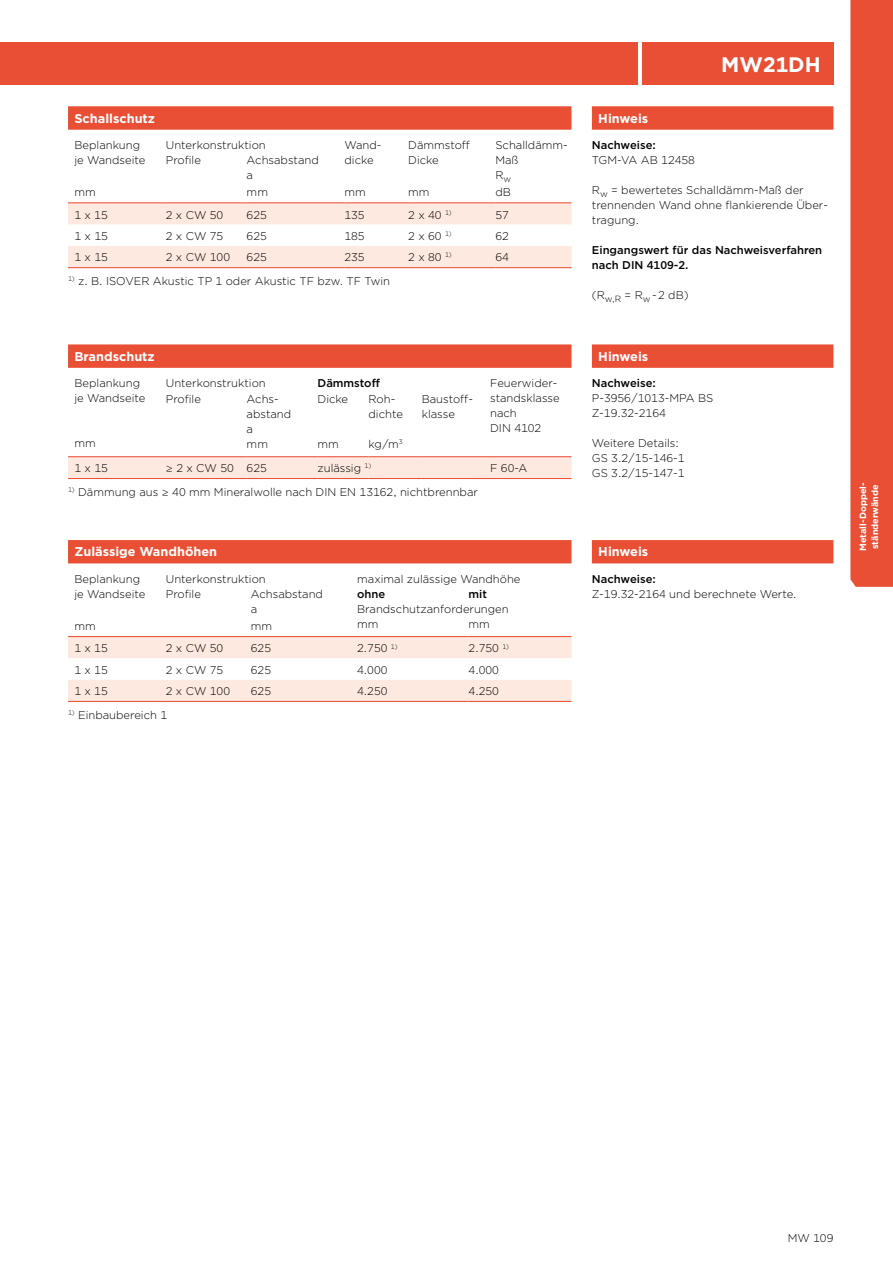
<style>
.page{position:relative;width:893px;height:1263px;background:#fff}
.page>*{position:absolute;margin:0;border:0;box-sizing:border-box;transform-origin:0 0}
.t1{font:700 21px "Gotham";color:#fff}
.t2{font:700 12.75px "Gotham";color:#fff}
.t3{font:300 11.25px/15px "Gotham";color:#000}
.t4{font:500 11.25px/15px "Gotham";color:#000}
.t5{font:700 9px/12px "Gotham";color:#fff}
.s1{font-family:"Myriad Pro";font-size:12px}
</style>
<div class="page">
<div style="left:642px;top:43px;width:191px;height:42px;background:#e94f35"></div>
<div style="left:0;top:43px;width:638px;height:42px;background:#e94f35"></div>
<div style="left:850px;top:0;width:43px;height:587px;background:#e94f35"></div>
<div style="left:592px;top:106px;width:241px;height:24px;background:#e94f35"></div>
<svg style="left:68px;top:203px;width:503px;height:64px"></svg>
<hr style="left:68px;top:267px;width:98px;height:1px;background:#e94f35">
<hr style="left:166px;top:267px;width:81px;height:1px;background:#e94f35">
<hr style="left:247px;top:267px;width:97px;height:1px;background:#e94f35">
<hr style="left:344px;top:267px;width:64px;height:1px;background:#e94f35">
<hr style="left:408px;top:267px;width:87px;height:1px;background:#e94f35">
<hr style="left:495px;top:267px;width:76px;height:1px;background:#e94f35">
<hr style="left:68px;top:202px;width:98px;height:1px;background:#e94f35">
<hr style="left:166px;top:202px;width:81px;height:1px;background:#e94f35">
<hr style="left:247px;top:202px;width:97px;height:1px;background:#e94f35">
<hr style="left:344px;top:202px;width:64px;height:1px;background:#e94f35">
<hr style="left:408px;top:202px;width:87px;height:1px;background:#e94f35">
<hr style="left:495px;top:202px;width:76px;height:1px;background:#e94f35">
<div style="left:68px;top:106px;width:503px;height:24px;background:#e94f35"></div>
<div style="left:592px;top:344px;width:241px;height:24px;background:#e94f35"></div>
<div style="left:68px;top:457px;width:503px;height:21px;background:#fde9df"></div>
<hr style="left:68px;top:456px;width:98px;height:1px;background:#e94f35">
<hr style="left:490px;top:456px;width:81px;height:1px;background:#e94f35">
<hr style="left:68px;top:478px;width:98px;height:1px;background:#e94f35">
<hr style="left:166px;top:478px;width:81px;height:1px;background:#e94f35">
<hr style="left:247px;top:478px;width:71px;height:1px;background:#e94f35">
<hr style="left:318px;top:478px;width:51px;height:1px;background:#e94f35">
<hr style="left:369px;top:478px;width:53px;height:1px;background:#e94f35">
<hr style="left:422px;top:478px;width:68px;height:1px;background:#e94f35">
<hr style="left:490px;top:478px;width:81px;height:1px;background:#e94f35">
<hr style="left:166px;top:456px;width:81px;height:1px;background:#e94f35">
<hr style="left:247px;top:456px;width:71px;height:1px;background:#e94f35">
<hr style="left:318px;top:456px;width:51px;height:1px;background:#e94f35">
<hr style="left:369px;top:456px;width:53px;height:1px;background:#e94f35">
<hr style="left:422px;top:456px;width:68px;height:1px;background:#e94f35">
<div style="left:68px;top:344px;width:503px;height:24px;background:#e94f35"></div>
<div style="left:592px;top:540px;width:241px;height:23px;background:#e94f35"></div>
<svg style="left:68px;top:637px;width:503px;height:64px"></svg>
<hr style="left:357px;top:636px;width:112px;height:1px;background:#e94f35">
<hr style="left:469px;top:636px;width:102px;height:1px;background:#e94f35">
<hr style="left:68px;top:701px;width:98px;height:1px;background:#e94f35">
<hr style="left:166px;top:701px;width:85px;height:1px;background:#e94f35">
<hr style="left:251px;top:701px;width:106px;height:1px;background:#e94f35">
<hr style="left:357px;top:701px;width:112px;height:1px;background:#e94f35">
<hr style="left:469px;top:701px;width:102px;height:1px;background:#e94f35">
<hr style="left:68px;top:636px;width:98px;height:1px;background:#e94f35">
<hr style="left:166px;top:636px;width:85px;height:1px;background:#e94f35">
<hr style="left:251px;top:636px;width:106px;height:1px;background:#e94f35">
<div style="left:68px;top:540px;width:503px;height:23px;background:#e94f35"></div>
<h1 class="t1" style="left:721px;top:51px;width:101px">MW21DH</h1>
<p class="t2" style="left:74px;top:110px;width:82px">Schallschutz</p>
<p class="t2" style="left:598px;top:110px;width:52px">Hinweis</p>
<p class="t3" style="left:74px;top:138px;width:67px">Beplankung</p>
<p class="t3" style="left:166px;top:138px;width:101px">Unterkonstruktion</p>
<p class="t3" style="left:344px;top:138px;width:38px">Wand-</p>
<p class="t3" style="left:408px;top:138px;width:63px">Dämmstoff</p>
<p class="t3" style="left:495px;top:138px;width:74px">Schalldämm-</p>
<p class="t3" style="left:74px;top:152px;width:72px">je Wandseite</p>
<p class="t3" style="left:166px;top:152px;width:37px">Profile</p>
<p class="t3" style="left:247px;top:152px;width:74px">Achsabstand</p>
<p class="t3" style="left:344px;top:152px;width:31px">dicke</p>
<p class="t3" style="left:408px;top:152px;width:32px">Dicke</p>
<p class="t3" style="left:495px;top:152px;width:25px">Maß</p>
<p class="t3" style="left:247px;top:167px;width:8px">a</p>
<p class="t3" style="left:495px;top:167px;width:17px">R<sub>w</sub></p>
<p class="t3" style="left:74px;top:184px;width:23px">mm</p>
<p class="t3" style="left:247px;top:184px;width:23px">mm</p>
<p class="t3" style="left:344px;top:184px;width:23px">mm</p>
<p class="t3" style="left:408px;top:184px;width:23px">mm</p>
<p class="t3" style="left:495px;top:184px;width:17px">dB</p>
<p class="t3" style="left:74px;top:207px;width:35px">1 x 15</p>
<p class="t3" style="left:166px;top:207px;width:59px">2 x CW 50</p>
<p class="t3" style="left:247px;top:207px;width:22px">625</p>
<p class="t3" style="left:344px;top:207px;width:22px">135</p>
<p class="t3" style="left:408px;top:207px;width:45px">2 x 40 <sup>1)</sup></p>
<p class="t3" style="left:495px;top:207px;width:15px">57</p>
<p class="t3" style="left:74px;top:228px;width:35px">1 x 15</p>
<p class="t3" style="left:166px;top:228px;width:59px">2 x CW 75</p>
<p class="t3" style="left:247px;top:228px;width:22px">625</p>
<p class="t3" style="left:344px;top:228px;width:22px">185</p>
<p class="t3" style="left:408px;top:228px;width:45px">2 x 60 <sup>1)</sup></p>
<p class="t3" style="left:495px;top:228px;width:15px">62</p>
<p class="t3" style="left:74px;top:249px;width:35px">1 x 15</p>
<p class="t3" style="left:166px;top:249px;width:66px">2 x CW 100</p>
<p class="t3" style="left:247px;top:249px;width:22px">625</p>
<p class="t3" style="left:344px;top:249px;width:22px">235</p>
<p class="t3" style="left:408px;top:249px;width:45px">2 x 80 <sup>1)</sup></p>
<p class="t3" style="left:495px;top:249px;width:15px">64</p>
<p class="t3" style="left:68px;top:273px;width:324px"><sup>1)</sup> z. B. ISOVER Akustic TP 1 oder Akustic TF bzw. TF Twin</p>
<p class="t4" style="left:592px;top:138px;width:65px">Nachweise:</p>
<p class="t3" style="left:592px;top:153px;width:105px">TGM-VA AB 12458</p>
<p class="t3" style="left:592px;top:183px;width:238px">R<sub>w</sub> = bewertetes Schalldämm-Maß der trennenden Wand ohne flankierende Über&shy;tragung.</p>
<p class="t4" style="left:592px;top:243px;width:232px">Eingangswert für das Nachweisverfahren nach DIN 4109-2.</p>
<p class="t3" style="left:592px;top:288px;width:98px">(R<sub>w,R</sub> = R<sub>w</sub> - 2 dB)</p>
<p class="t2" style="left:74px;top:348px;width:82px">Brandschutz</p>
<p class="t2" style="left:598px;top:348px;width:52px">Hinweis</p>
<p class="t3" style="left:74px;top:376px;width:72px">Beplankung je Wandseite</p>
<p class="t3" style="left:74px;top:436px;width:23px">mm</p>
<p class="t3" style="left:166px;top:376px;width:101px">Unterkonstruktion</p>
<p class="t4" style="left:318px;top:376px;width:64px">Dämmstoff</p>
<p class="t3" style="left:490px;top:376px;width:71px">Feuerwider&shy;standsklasse nach<br>DIN 4102</p>
<p class="t4" style="left:592px;top:376px;width:65px">Nachweise:</p>
<p class="t3" style="left:592px;top:391px;width:123px">P-3956/1013-MPA BS<br>Z-19.32-2164</p>
<p class="t3" style="left:592px;top:436px;width:94px">Weitere Details:<br>GS 3.2/15-146-1<br>GS 3.2/15-147-1</p>
<p class="t3" style="left:166px;top:391px;width:37px">Profile</p>
<p class="t3" style="left:247px;top:391px;width:46px">Achs&shy;abstand a<br>mm</p>
<p class="t3" style="left:318px;top:391px;width:32px">Dicke</p>
<p class="t3" style="left:369px;top:391px;width:36px">Roh&shy;dichte</p>
<p class="t3" style="left:369px;top:436px;width:36px">kg/m<sup>3</sup></p>
<p class="t3" style="left:422px;top:391px;width:53px">Baustoff&shy;klasse</p>
<p class="t3" style="left:318px;top:436px;width:23px">mm</p>
<p class="t3" style="left:74px;top:460px;width:35px">1 x 15</p>
<p class="t3" style="left:166px;top:460px;width:103px"><span class="s1">≥</span> 2 x CW 50 625</p>
<p class="t3" style="left:318px;top:460px;width:55px">zulässig <sup>1)</sup></p>
<p class="t3" style="left:490px;top:460px;width:39px">F 60-A</p>
<p class="t3" style="left:68px;top:484px;width:411px"><sup>1)</sup> Dämmung aus <span class="s1">≥</span> 40 mm Mineralwolle nach DIN EN 13162, nichtbrennbar</p>
<p class="t2" style="left:74px;top:543px;width:144px">Zulässige Wandhöhen</p>
<p class="t2" style="left:598px;top:543px;width:52px">Hinweis</p>
<p class="t3" style="left:74px;top:571px;width:67px">Beplankung</p>
<p class="t3" style="left:166px;top:571px;width:101px">Unterkonstruktion</p>
<p class="t3" style="left:357px;top:571px;width:165px">maximal zulässige Wandhöhe</p>
<p class="t3" style="left:74px;top:586px;width:72px">je Wandseite</p>
<p class="t3" style="left:166px;top:586px;width:37px">Profile</p>
<p class="t3" style="left:251px;top:586px;width:74px">Achsabstand</p>
<p class="t4" style="left:357px;top:586px;width:30px">ohne</p>
<p class="t4" style="left:469px;top:586px;width:20px">mit</p>
<p class="t3" style="left:251px;top:601px;width:8px">a</p>
<p class="t3" style="left:357px;top:601px;width:153px">Brandschutzanforderungen</p>
<p class="t3" style="left:74px;top:618px;width:23px">mm</p>
<p class="t3" style="left:251px;top:618px;width:23px">mm</p>
<p class="t3" style="left:357px;top:616px;width:23px">mm</p>
<p class="t3" style="left:469px;top:616px;width:23px">mm</p>
<p class="t3" style="left:74px;top:640px;width:35px">1 x 15</p>
<p class="t3" style="left:166px;top:640px;width:59px">2 x CW 50</p>
<p class="t3" style="left:251px;top:640px;width:22px">625</p>
<p class="t3" style="left:357px;top:640px;width:42px">2.750 <sup>1)</sup></p>
<p class="t3" style="left:469px;top:640px;width:42px">2.750 <sup>1)</sup></p>
<p class="t3" style="left:74px;top:662px;width:35px">1 x 15</p>
<p class="t3" style="left:166px;top:662px;width:59px">2 x CW 75</p>
<p class="t3" style="left:251px;top:662px;width:22px">625</p>
<p class="t3" style="left:357px;top:662px;width:32px">4.000</p>
<p class="t3" style="left:469px;top:662px;width:32px">4.000</p>
<p class="t3" style="left:74px;top:683px;width:35px">1 x 15</p>
<p class="t3" style="left:166px;top:683px;width:66px">2 x CW 100</p>
<p class="t3" style="left:251px;top:683px;width:22px">625</p>
<p class="t3" style="left:357px;top:683px;width:32px">4.250</p>
<p class="t3" style="left:469px;top:683px;width:32px">4.250</p>
<p class="t3" style="left:68px;top:707px;width:101px"><sup>1)</sup> Einbaubereich 1</p>
<p class="t4" style="left:592px;top:571px;width:65px">Nachweise:</p>
<p class="t3" style="left:592px;top:586px;width:206px">Z-19.32-2164 und berechnete Werte.</p>
<p class="t5" style="left:857px;top:551px;width:69px;rotate:-90deg">Metall-Doppel&shy;ständerwände</p>
<p class="t3" style="left:788px;top:1230px;width:47px">MW 109</p>
</div>
